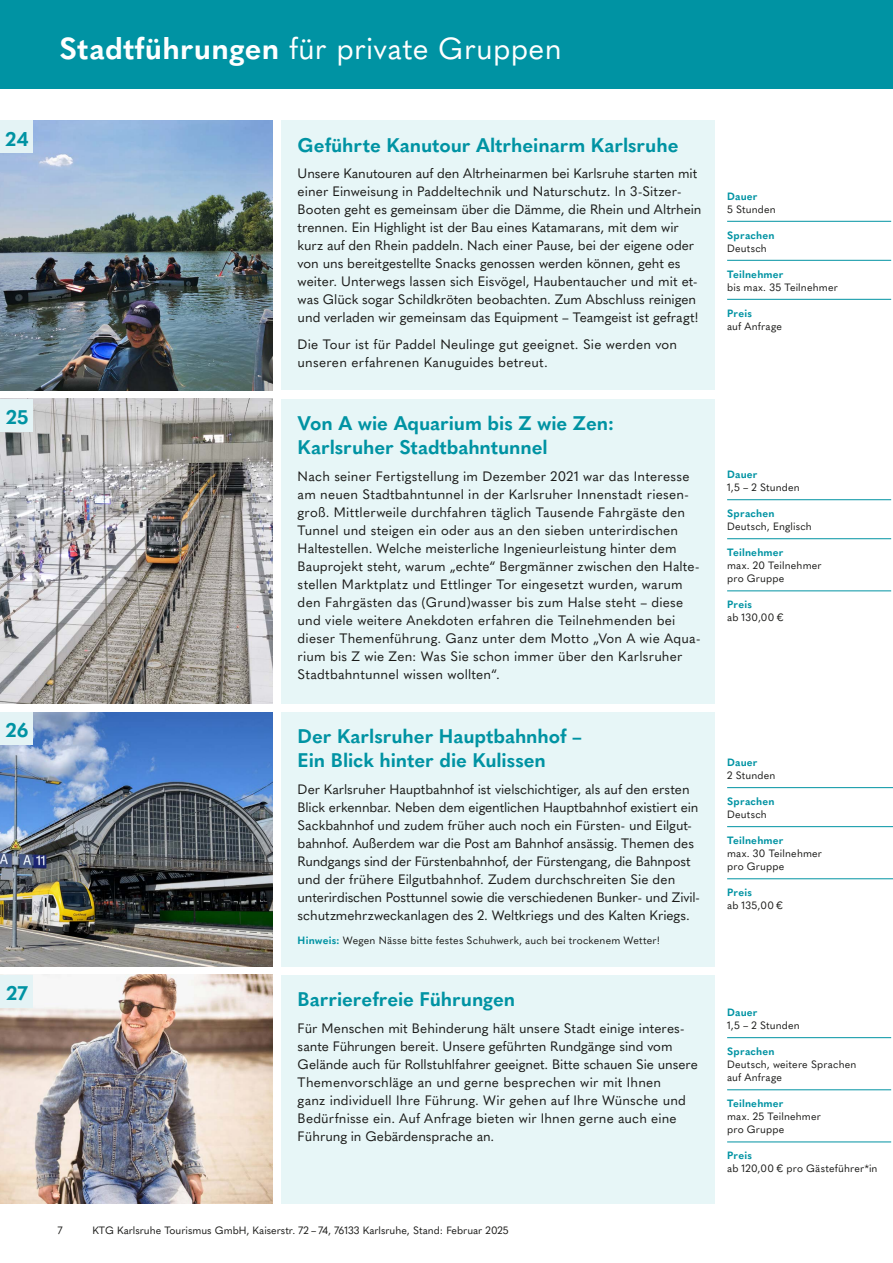
<style>
.page{position:relative;width:893px;height:1263px;background:#fff}
.page>*{position:absolute;margin:0;border:0;box-sizing:border-box;transform-origin:0 0}
.t1{font:30px "Quasimoda";letter-spacing:.01em;color:#fff}
.t2{font:700 19.5px/24px "Quasimoda";letter-spacing:-.005em;color:#0093a3}
.t3{font:13.5px/18px "Quasimoda";letter-spacing:.005em;color:#1a1a18}
.t4{font:10.5px/13.2px "Quasimoda";letter-spacing:.015em;color:#1a1a18}
.t5{font:700 10.5px "Quasimoda";letter-spacing:.015em;color:#0093a3}
.s1{font-weight:700}
.s2{font-weight:700;color:#0093a3}
</style>
<div class="page">
<div style="left:281px;top:120px;width:433px;height:270px;background:#e7f6f7"></div>
<hr style="left:727px;top:221px;width:164px;height:1px;background:#0093a3">
<hr style="left:727px;top:260px;width:164px;height:1px;background:#0093a3">
<hr style="left:727px;top:299px;width:164px;height:1px;background:#0093a3">
<img style="left:0;top:120px;width:272px;height:270px">
<div style="left:0;top:0;width:893px;height:89px;background:#0093a3"></div>
<div style="left:281px;top:399px;width:433px;height:304px;background:#e7f6f7"></div>
<hr style="left:727px;top:499px;width:164px;height:1px;background:#0093a3">
<hr style="left:727px;top:538px;width:164px;height:1px;background:#0093a3">
<hr style="left:727px;top:591px;width:164px;height:1px;background:#0093a3">
<img style="left:0;top:399px;width:272px;height:304px">
<div style="left:0;top:120px;width:33px;height:33px;background:#e4f3f5"></div>
<div style="left:0;top:399px;width:33px;height:33px;background:#e4f3f5"></div>
<div style="left:281px;top:975px;width:433px;height:228px;background:#e7f6f7"></div>
<hr style="left:727px;top:1037px;width:164px;height:1px;background:#0093a3">
<hr style="left:727px;top:1089px;width:164px;height:1px;background:#0093a3">
<hr style="left:727px;top:1142px;width:164px;height:1px;background:#0093a3">
<img style="left:0;top:975px;width:272px;height:228px">
<div style="left:281px;top:712px;width:433px;height:254px;background:#e7f6f7"></div>
<hr style="left:727px;top:787px;width:166px;height:1px;background:#0093a3">
<hr style="left:727px;top:826px;width:166px;height:1px;background:#0093a3">
<hr style="left:727px;top:878px;width:166px;height:1px;background:#0093a3">
<img style="left:0;top:712px;width:272px;height:254px">
<div style="left:0;top:712px;width:33px;height:33px;background:#e4f3f5"></div>
<div style="left:0;top:975px;width:33px;height:32px;background:#e4f3f5"></div>
<h1 class="t1" style="left:60px;top:26px;width:504px"><span class="s1">Stadtführungen</span> für private Gruppen</h1>
<h2 class="t2" style="left:6px;top:125px;width:24px">24</h2>
<h2 class="t2" style="left:298px;top:131px;width:382px">Geführte Kanutour Altrheinarm Karlsruhe</h2>
<p class="t3" style="left:298px;top:164px;width:405px">Unsere Kanutouren auf den Altrheinarmen bei Karlsruhe starten mit einer Einweisung in Paddeltechnik und Naturschutz. In 3-Sitzer-Booten geht es gemeinsam über die Dämme, die Rhein und Altrhein trennen. Ein Highlight ist der Bau eines Katamarans, mit dem wir kurz auf den Rhein paddeln. Nach einer Pause, bei der eigene oder von uns bereitgestellte Snacks genossen werden können, geht es weiter. Unterwegs lassen sich Eisvögel, Haubentaucher und mit et&shy;was Glück sogar Schildkröten beobachten. Zum Abschluss reinigen und verladen wir gemeinsam das Equipment – Teamgeist ist gefragt!</p>
<p class="t3" style="left:298px;top:334px;width:381px">Die Tour ist für Paddel Neulinge gut geeignet. Sie werden von unseren erfahrenen Kanuguides betreut.</p>
<p class="t5" style="left:727px;top:188px;width:32px">Dauer</p>
<p class="t4" style="left:727px;top:202px;width:50px">5 Stunden</p>
<p class="t5" style="left:727px;top:227px;width:49px">Sprachen</p>
<p class="t4" style="left:727px;top:241px;width:41px">Deutsch</p>
<p class="t5" style="left:727px;top:266px;width:58px">Teilnehmer</p>
<p class="t4" style="left:727px;top:280px;width:112px">bis max. 35 Teilnehmer</p>
<p class="t5" style="left:727px;top:305px;width:26px">Preis</p>
<p class="t4" style="left:727px;top:319px;width:56px">auf Anfrage</p>
<h2 class="t2" style="left:6px;top:404px;width:24px">25</h2>
<h2 class="t2" style="left:298px;top:410px;width:318px">Von A wie Aquarium bis Z wie Zen:<br>Karlsruher Stadtbahntunnel</h2>
<p class="t3" style="left:298px;top:466px;width:404px">Nach seiner Fertigstellung im Dezember 2021 war das Interesse am neuen Stadtbahntunnel in der Karlsruher Innenstadt riesen&shy;groß. Mittlerweile durchfahren täglich Tausende Fahrgäste den Tunnel und steigen ein oder aus an den sieben unterirdischen Haltestellen. Welche meisterliche Ingenieurleistung hinter dem Bauprojekt steht, warum „echte“ Bergmänner zwischen den Halte&shy;stellen Marktplatz und Ettlinger Tor eingesetzt wurden, warum den Fahrgästen das (Grund)wasser bis zum Halse steht – diese und viele weitere Anekdoten erfahren die Teilnehmenden bei dieser Themenführung. Ganz unter dem Motto „Von A wie Aqua&shy;rium bis Z wie Zen: Was Sie schon immer über den Karlsruher Stadtbahntunnel wissen wollten“.</p>
<p class="t5" style="left:727px;top:466px;width:32px">Dauer</p>
<p class="t4" style="left:727px;top:480px;width:74px">1,5 – 2 Stunden</p>
<p class="t5" style="left:727px;top:505px;width:49px">Sprachen</p>
<p class="t4" style="left:727px;top:519px;width:86px">Deutsch, Englisch</p>
<p class="t5" style="left:727px;top:544px;width:58px">Teilnehmer</p>
<p class="t4" style="left:727px;top:558px;width:96px">max. 20 Teilnehmer pro Gruppe</p>
<p class="t5" style="left:727px;top:596px;width:26px">Preis</p>
<p class="t4" style="left:727px;top:610px;width:58px">ab 130,00 €</p>
<h2 class="t2" style="left:6px;top:717px;width:24px">26</h2>
<h2 class="t2" style="left:298px;top:723px;width:286px">Der Karlsruher Hauptbahnhof –<br>Ein Blick hinter die Kulissen</h2>
<p class="t3" style="left:298px;top:779px;width:404px">Der Karlsruher Hauptbahnhof ist vielschichtiger, als auf den ersten Blick erkennbar. Neben dem eigentlichen Hauptbahnhof existiert ein Sackbahnhof und zudem früher auch noch ein Fürsten- und Eilgut&shy;bahnhof. Außerdem war die Post am Bahnhof ansässig. Themen des Rundgangs sind der Fürstenbahnhof, der Fürstengang, die Bahnpost und der frühere Eilgutbahnhof. Zudem durchschreiten Sie den unterirdischen Posttunnel sowie die verschiedenen Bunker- und Zivil&shy;schutzmehrzweckanlagen des 2. Weltkriegs und des Kalten Kriegs.</p>
<p class="t5" style="left:727px;top:754px;width:32px">Dauer</p>
<p class="t4" style="left:727px;top:768px;width:50px">2 Stunden</p>
<p class="t5" style="left:727px;top:793px;width:49px">Sprachen</p>
<p class="t4" style="left:727px;top:807px;width:41px">Deutsch</p>
<p class="t5" style="left:727px;top:832px;width:58px">Teilnehmer</p>
<p class="t4" style="left:727px;top:846px;width:96px">max. 30 Teilnehmer pro Gruppe</p>
<p class="t5" style="left:727px;top:884px;width:26px">Preis</p>
<p class="t4" style="left:727px;top:898px;width:58px">ab 135,00 €</p>
<p class="t4" style="left:298px;top:933px;width:364px"><span class="s2">Hinweis:</span> Wegen Nässe bitte festes Schuhwerk, auch bei trockenem Wetter!</p>
<h2 class="t2" style="left:7px;top:980px;width:22px">27</h2>
<h2 class="t2" style="left:298px;top:986px;width:219px">Barrierefreie Führungen</h2>
<p class="t3" style="left:298px;top:1018px;width:402px">Für Menschen mit Behinderung hält unsere Stadt einige interes&shy;sante Führungen bereit. Unsere geführten Rundgänge sind vom Gelände auch für Rollstuhlfahrer geeignet. Bitte schauen Sie unsere Themenvorschläge an und gerne besprechen wir mit Ihnen<br>ganz individuell Ihre Führung. Wir gehen auf Ihre Wünsche und Bedürfnisse ein. Auf Anfrage bieten wir Ihnen gerne auch eine Führung in Gebärdensprache an.</p>
<p class="t5" style="left:727px;top:1004px;width:32px">Dauer</p>
<p class="t4" style="left:727px;top:1018px;width:74px">1,5 – 2 Stunden</p>
<p class="t5" style="left:727px;top:1043px;width:49px">Sprachen</p>
<p class="t4" style="left:727px;top:1057px;width:131px">Deutsch, weitere Sprachen auf Anfrage</p>
<p class="t5" style="left:727px;top:1095px;width:58px">Teilnehmer</p>
<p class="t4" style="left:727px;top:1109px;width:95px">max. 25 Teilnehmer pro Gruppe</p>
<p class="t5" style="left:727px;top:1147px;width:26px">Preis</p>
<p class="t4" style="left:727px;top:1161px;width:152px">ab 120,00 € pro Gästeführer*in</p>
<p class="t4" style="left:58px;top:1222px;width:6px">7</p>
<p class="t4" style="left:92px;top:1222px;width:418px">KTG Karlsruhe Tourismus GmbH, Kaiserstr. 72 – 74, 76133 Karlsruhe, Stand: Februar 2025</p>
</div>
